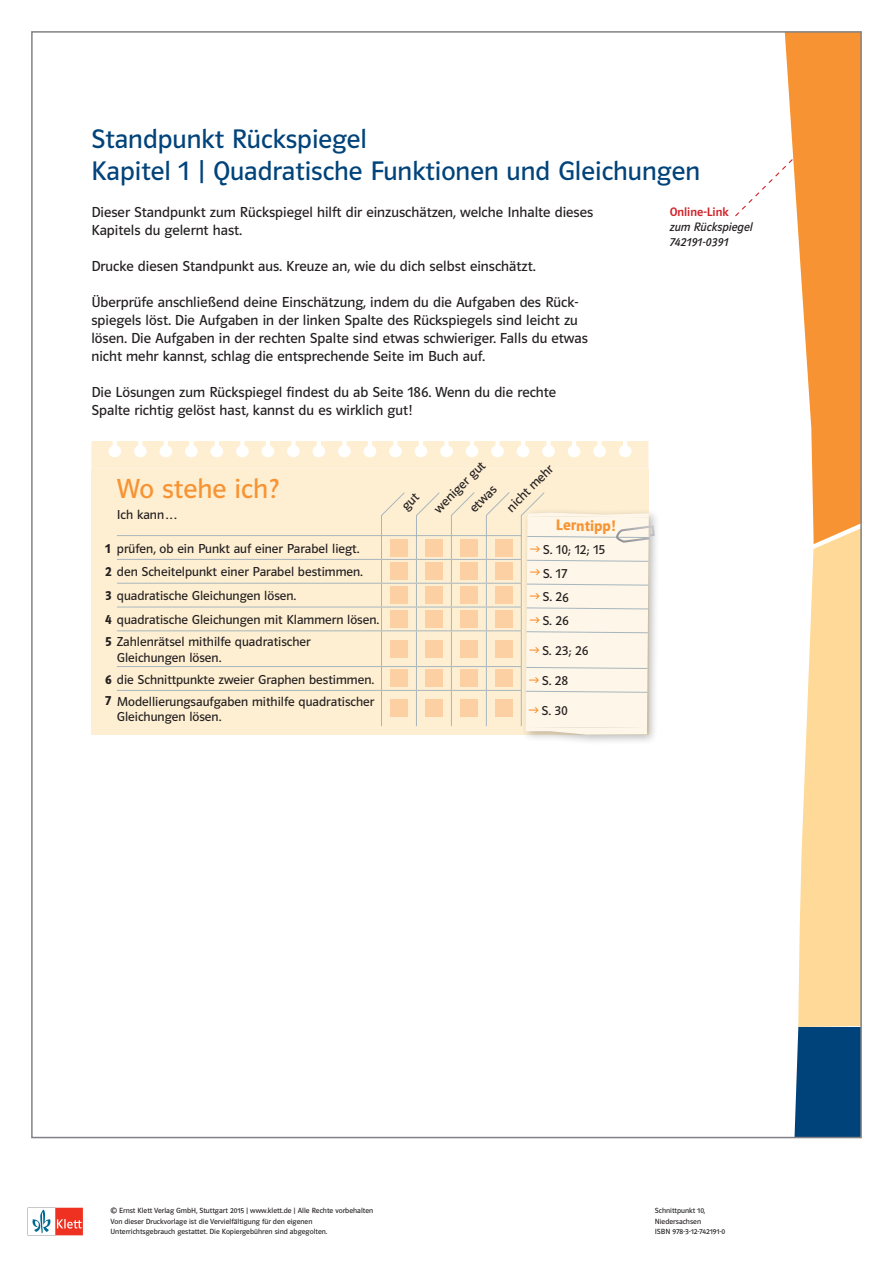
<style>
.page{position:relative;width:893px;height:1263px;background:#fff}
.page>*{position:absolute;margin:0;border:0;box-sizing:border-box;transform-origin:0 0}
.t1{font:27.75px "Polo MA11 K Buch";color:#f79332}
.t2{font:27px/32.4px "Polo MA11 K Buch";color:#00437a}
.t3{font:15.3px "Polo MA11 K Hfett";letter-spacing:-.01em;color:#f79332}
.t4{font:14.55px/18px "Polo MA11 K Buch";color:#231f20}
.t5{font:13.05px/23.9px "Polo MA11 K Buch";color:#231f20}
.t6{font:12.3px/15px "Polo ST11 K Buch Kursiv";color:#231f20}
.t7{font:12.3px "Polo ST11 K Krftg";color:#d1232a}
.t8{font:7.5px/10.1px "Polo ST11 K Buch";color:#231f20}
.s1{font-family:"Polo MA11 K Hfett"}
</style>
<div class="page">
<svg style="left:32px;top:1208px;width:51px;height:27px"></svg>
<div style="left:91px;top:469px;width:557px;height:266px;background:#feefd2"></div>
<svg style="left:91px;top:441px;width:557px;height:28px"></svg>
<hr style="left:117px;top:690px;width:264px;height:1px;background:#a7b6be">
<hr style="left:381px;top:690px;width:35px;height:1px;background:#a7b6be">
<hr style="left:416px;top:690px;width:35px;height:1px;background:#a7b6be">
<hr style="left:416px;top:691px;width:1px;height:35px;background:#a7b6be">
<hr style="left:451px;top:690px;width:35px;height:1px;background:#a7b6be">
<hr style="left:451px;top:691px;width:1px;height:35px;background:#a7b6be">
<hr style="left:486px;top:690px;width:36px;height:1px;background:#a7b6be">
<hr style="left:486px;top:691px;width:1px;height:35px;background:#a7b6be">
<hr style="left:117px;top:535px;width:264px;height:1px;background:#a7b6be">
<hr style="left:416px;top:535px;width:35px;height:1px;background:#a7b6be">
<hr style="left:451px;top:535px;width:35px;height:1px;background:#a7b6be">
<hr style="left:486px;top:535px;width:36px;height:1px;background:#a7b6be">
<hr style="left:117px;top:559px;width:264px;height:1px;background:#a7b6be">
<hr style="left:416px;top:559px;width:35px;height:1px;background:#a7b6be">
<hr style="left:451px;top:559px;width:35px;height:1px;background:#a7b6be">
<hr style="left:486px;top:559px;width:36px;height:1px;background:#a7b6be">
<hr style="left:117px;top:583px;width:264px;height:1px;background:#a7b6be">
<hr style="left:416px;top:583px;width:35px;height:1px;background:#a7b6be">
<hr style="left:451px;top:583px;width:35px;height:1px;background:#a7b6be">
<hr style="left:486px;top:583px;width:36px;height:1px;background:#a7b6be">
<hr style="left:117px;top:607px;width:264px;height:1px;background:#a7b6be">
<hr style="left:416px;top:607px;width:35px;height:1px;background:#a7b6be">
<hr style="left:451px;top:607px;width:35px;height:1px;background:#a7b6be">
<hr style="left:486px;top:607px;width:36px;height:1px;background:#a7b6be">
<hr style="left:117px;top:630px;width:264px;height:1px;background:#a7b6be">
<hr style="left:381px;top:630px;width:35px;height:1px;background:#a7b6be">
<hr style="left:381px;top:631px;width:1px;height:35px;background:#a7b6be">
<hr style="left:416px;top:630px;width:35px;height:1px;background:#a7b6be">
<hr style="left:416px;top:631px;width:1px;height:35px;background:#a7b6be">
<hr style="left:451px;top:630px;width:35px;height:1px;background:#a7b6be">
<hr style="left:451px;top:631px;width:1px;height:35px;background:#a7b6be">
<hr style="left:486px;top:630px;width:36px;height:1px;background:#a7b6be">
<hr style="left:486px;top:631px;width:1px;height:35px;background:#a7b6be">
<hr style="left:117px;top:666px;width:264px;height:1px;background:#a7b6be">
<hr style="left:381px;top:666px;width:35px;height:1px;background:#a7b6be">
<svg style="left:381px;top:667px;width:1px;height:23px"></svg>
<hr style="left:416px;top:666px;width:35px;height:1px;background:#a7b6be">
<svg style="left:416px;top:667px;width:1px;height:23px"></svg>
<hr style="left:451px;top:666px;width:35px;height:1px;background:#a7b6be">
<svg style="left:451px;top:667px;width:1px;height:23px"></svg>
<hr style="left:486px;top:666px;width:36px;height:1px;background:#a7b6be">
<svg style="left:486px;top:667px;width:1px;height:23px"></svg>
<hr style="left:381px;top:691px;width:1px;height:35px;background:#a7b6be">
<div style="left:425px;top:539px;width:17px;height:17px;background:#fdd0a4"></div>
<div style="left:460px;top:539px;width:17px;height:17px;background:#fdd0a4"></div>
<div style="left:495px;top:539px;width:17px;height:17px;background:#fdd0a4"></div>
<div style="left:425px;top:563px;width:17px;height:17px;background:#fdd0a4"></div>
<div style="left:460px;top:563px;width:17px;height:17px;background:#fdd0a4"></div>
<div style="left:495px;top:563px;width:17px;height:17px;background:#fdd0a4"></div>
<div style="left:425px;top:587px;width:17px;height:17px;background:#fdd0a4"></div>
<div style="left:460px;top:587px;width:17px;height:17px;background:#fdd0a4"></div>
<div style="left:495px;top:587px;width:17px;height:17px;background:#fdd0a4"></div>
<div style="left:425px;top:610px;width:17px;height:17px;background:#fdd0a4"></div>
<div style="left:460px;top:610px;width:17px;height:17px;background:#fdd0a4"></div>
<div style="left:495px;top:610px;width:17px;height:17px;background:#fdd0a4"></div>
<div style="left:390px;top:640px;width:17px;height:17px;background:#fdd0a4"></div>
<div style="left:425px;top:640px;width:17px;height:17px;background:#fdd0a4"></div>
<div style="left:460px;top:640px;width:17px;height:17px;background:#fdd0a4"></div>
<div style="left:495px;top:640px;width:17px;height:17px;background:#fdd0a4"></div>
<div style="left:390px;top:670px;width:17px;height:17px;background:#fdd0a4"></div>
<div style="left:425px;top:670px;width:17px;height:17px;background:#fdd0a4"></div>
<div style="left:460px;top:670px;width:17px;height:17px;background:#fdd0a4"></div>
<div style="left:495px;top:670px;width:17px;height:17px;background:#fdd0a4"></div>
<div style="left:390px;top:700px;width:17px;height:17px;background:#fdd0a4"></div>
<div style="left:425px;top:700px;width:17px;height:17px;background:#fdd0a4"></div>
<div style="left:460px;top:700px;width:17px;height:17px;background:#fdd0a4"></div>
<div style="left:495px;top:700px;width:17px;height:17px;background:#fdd0a4"></div>
<svg style="left:451px;top:492px;width:24px;height:138px"></svg>
<svg style="left:486px;top:492px;width:24px;height:138px"></svg>
<div style="left:521px;top:507px;width:139px;height:238px;background:#231f20;opacity:.3"></div>
<svg style="left:735px;top:34px;width:124px;height:1101px"></svg>
<svg style="left:520px;top:490px;width:136px;height:245px"></svg>
<svg style="left:381px;top:492px;width:59px;height:138px"></svg>
<h2 class="t2" style="left:91px;top:123px;width:610px">Standpunkt Rückspiegel<br>Kapitel 1 | Quadratische Funktionen und Gleichungen</h2>
<p class="t7" style="left:670px;top:205px;width:60px">Online-Link</p>
<p class="t6" style="left:670px;top:219px;width:85px">zum Rückspiegel<br>742191-0391</p>
<p class="t4" style="left:91px;top:203px;width:503px">Dieser Standpunkt zum Rückspiegel hilft dir einzuschätzen, welche Inhalte dieses<br>Kapitels du gelernt hast.</p>
<p class="t4" style="left:91px;top:257px;width:446px">Drucke diesen Standpunkt aus. Kreuze an, wie du dich selbst einschätzt.</p>
<p class="t4" style="left:91px;top:293px;width:498px">Überprüfe anschließend deine Einschätzung, indem du die Aufgaben des Rück&shy;spiegels löst. Die Aufgaben in der linken Spalte des Rückspiegels sind leicht zu lösen. Die Aufgaben in der rechten Spalte sind etwas schwieriger. Falls du etwas nicht mehr kannst, schlag die entsprechende Seite im Buch auf.</p>
<p class="t4" style="left:91px;top:383px;width:466px">Die Lösungen zum Rückspiegel findest du ab Seite 186. Wenn du die rechte<br>Spalte richtig gelöst hast, kannst du es wirklich gut!</p>
<h1 class="t1" style="left:116px;top:474px;width:164px">Wo stehe ich?</h1>
<p class="t5" style="left:117px;top:503px;width:61px">Ich kann . . .</p>
<p class="t5" style="left:105px;top:536px;width:276px"><span class="s1">1</span> prüfen, ob ein Punkt auf einer Parabel liegt.<br><span class="s1">2</span> den Scheitelpunkt einer Parabel bestimmen.<br><span class="s1">3</span> quadratische Gleichungen lösen.<br><span class="s1">4</span> quadratische Gleichungen mit Klammern lösen.</p>
<p class="t5" style="left:117px;top:634px;width:195px;line-height:15.8px;text-indent:-12px"><span class="s1">5</span> Zahlenrätsel mithilfe quadratischer<br>Gleichungen lösen.</p>
<p class="t5" style="left:105px;top:668px;width:271px;line-height:22px"><span class="s1">6</span> die Schnittpunkte zweier Graphen bestimmen.<br><span class="s1">7</span> Modellierungsaufgaben mithilfe quadratischer</p>
<p class="t5" style="left:117px;top:705px;width:106px">Gleichungen lösen.</p>
<p class="t5" style="left:428px;top:502px;width:68px;rotate:-45deg">weniger gut</p>
<p class="t5" style="left:463px;top:502px;width:34px;rotate:-45deg">etwas</p>
<p class="t5" style="left:500px;top:501px;width:62px;rotate:-45deg">nicht mehr</p>
<p class="t3" style="left:556px;top:517px;width:62px">Lerntipp!</p>
<p class="t5" style="left:542px;top:538px;width:65px">S. 10; 12; 15<br>S. 17<br>S. 26<br>S. 26</p>
<p class="t5" style="left:542px;top:639px;width:48px">S. 23; 26</p>
<p class="t5" style="left:542px;top:669px;width:28px">S. 28</p>
<p class="t5" style="left:542px;top:699px;width:28px">S. 30</p>
<p class="t8" style="left:111px;top:1206px;width:264px">© Ernst Klett Verlag GmbH, Stuttgart 2015 | www.klett.de | Alle Rechte vorbehalten<br>Von dieser Druckvorlage ist die Vervielfältigung für den eigenen<br>Unterrichtsgebrauch gestattet. Die Kopiergebühren sind abgegolten.</p>
<p class="t8" style="left:655px;top:1206px;width:72px">Schnittpunkt 10,<br>Niedersachsen<br>ISBN 978-3-12-742191-0</p>
</div>
